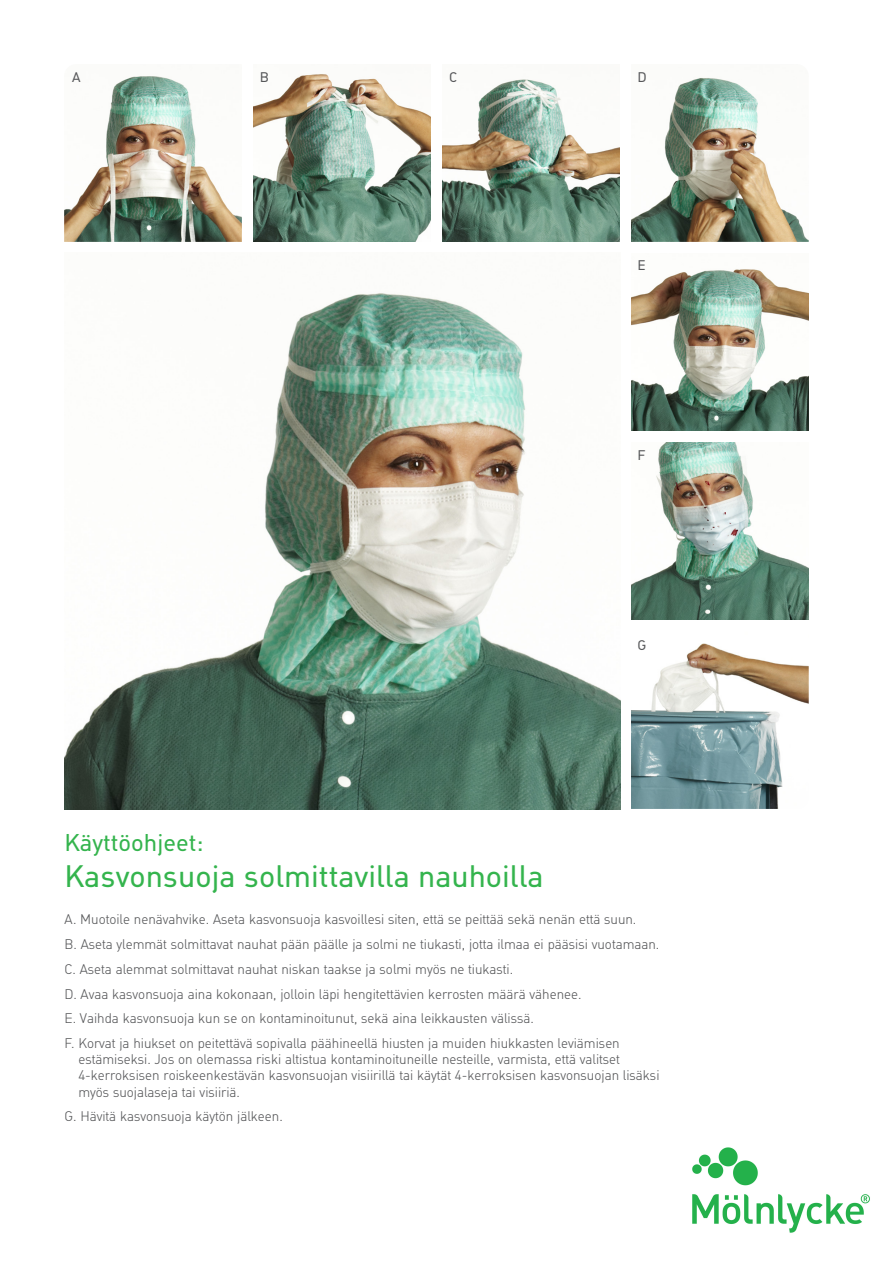
<style>
.page{position:relative;width:893px;height:1263px;background:#fff}
.page>*{position:absolute;margin:0;border:0;box-sizing:border-box;transform-origin:0 0}
.t1{font:30px "MHC Din";color:#34b44d}
.t2{font:23.4px "MHC Din";color:#34b44d}
.t3{font:300 13.5px/16.2px "MHC Din";color:#57585a}
.Bildbokstav{font:13.5px "MHC Din";color:#57585a}
</style>
<div class="page">
<img style="left:65px;top:293px;width:555px;height:516px">
<img style="left:64px;top:76px;width:178px;height:166px">
<img style="left:253px;top:74px;width:178px;height:168px">
<img style="left:442px;top:79px;width:178px;height:163px">
<img style="left:631px;top:442px;width:178px;height:178px">
<img style="left:631px;top:269px;width:178px;height:162px">
<img style="left:631px;top:643px;width:178px;height:166px">
<img style="left:631px;top:77px;width:178px;height:165px">
<img style="left:692px;top:1147px;width:178px;height:86px">
<p class="Bildbokstav" style="left:72px;top:68px;width:10px">A</p>
<p class="Bildbokstav" style="left:260px;top:68px;width:11px">B</p>
<p class="Bildbokstav" style="left:449px;top:68px;width:9px">C</p>
<p class="Bildbokstav" style="left:638px;top:68px;width:11px">D</p>
<p class="Bildbokstav" style="left:638px;top:257px;width:10px">E</p>
<p class="Bildbokstav" style="left:638px;top:447px;width:9px">F</p>
<p class="Bildbokstav" style="left:638px;top:637px;width:10px">G</p>
<p class="t2" style="left:64px;top:827px;width:141px">Käyttöohjeet:</p>
<p class="t1" style="left:64px;top:857px;width:481px">Kasvonsuoja solmittavilla nauhoilla</p>
<p class="t3" style="left:64px;top:911px;width:573px">A. Muotoile nenävahvike. Aseta kasvonsuoja kasvoillesi siten, että se peittää sekä nenän että suun.</p>
<p class="t3" style="left:64px;top:936px;width:596px">B. Aseta ylemmät solmittavat nauhat pään päälle ja solmi ne tiukasti, jotta ilmaa ei pääsisi vuotamaan.</p>
<p class="t3" style="left:64px;top:960px;width:450px">C. Aseta alemmat solmittavat nauhat niskan taakse ja solmi myös ne tiukasti.</p>
<p class="t3" style="left:64px;top:985px;width:519px">D. Avaa kasvonsuoja aina kokonaan, jolloin läpi hengitettävien kerrosten määrä vähenee.</p>
<p class="t3" style="left:64px;top:1010px;width:471px">E. Vaihda kasvonsuoja kun se on kontaminoitunut, sekä aina leikkausten välissä.</p>
<p class="t3" style="left:78px;top:1035px;width:583px;text-indent:-14px">F. Korvat ja hiukset on peitettävä sopivalla päähineellä hiusten ja muiden hiukkasten leviämisen estämiseksi. Jos on olemassa riski altistua kontaminoituneille nesteille, varmista, että valitset 4-kerroksisen roiskeenkestävän kasvonsuojan visiirillä tai käytät 4-kerroksisen kasvonsuojan lisäksi myös suojalaseja tai visiiriä.</p>
<p class="t3" style="left:64px;top:1108px;width:220px">G. Hävitä kasvonsuoja käytön jälkeen.</p>
</div>
